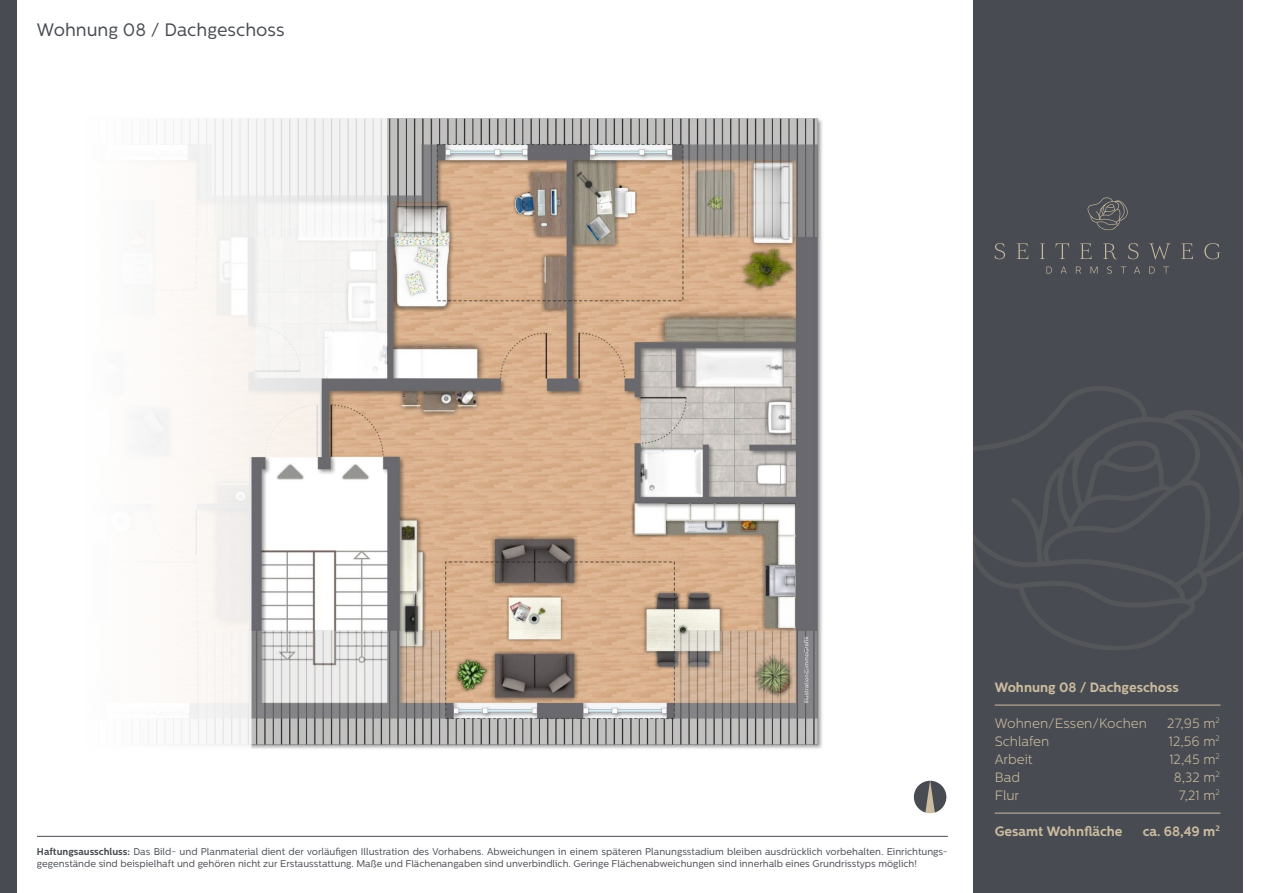
<style>
.page{position:relative;width:1263px;height:893px;background:#fff}
.page>*{position:absolute;margin:0;border:0;box-sizing:border-box;transform-origin:0 0}
.t1{font:18px "Centrale Sans";color:#484c52}
.t2{font:300 13.5px "Centrale Sans";color:#cbbba0}
.t3{font:700 13.5px "Centrale Sans";color:#cbbba0}
.t4{font:9.75px/11.7px "Centrale Sans";color:#484c52}
.s1{font-weight:700}
</style>
<div class="page">
<div style="left:973px;top:0;width:269px;height:893px;background:#484c52"></div>
<div style="left:0;top:0;width:16px;height:893px;background:#484c52"></div>
<svg style="left:1087px;top:197px;width:41px;height:33px"></svg>
<svg style="left:995px;top:243px;width:10px;height:16px"></svg>
<svg style="left:1016px;top:243px;width:12px;height:16px"></svg>
<svg style="left:1040px;top:243px;width:5px;height:16px"></svg>
<svg style="left:1056px;top:243px;width:13px;height:16px"></svg>
<svg style="left:1080px;top:243px;width:11px;height:16px"></svg>
<svg style="left:1103px;top:243px;width:14px;height:16px"></svg>
<svg style="left:1128px;top:243px;width:10px;height:16px"></svg>
<svg style="left:1149px;top:243px;width:21px;height:17px"></svg>
<svg style="left:1181px;top:243px;width:12px;height:16px"></svg>
<svg style="left:1204px;top:243px;width:16px;height:16px"></svg>
<svg style="left:1046px;top:267px;width:6px;height:7px"></svg>
<svg style="left:1061px;top:266px;width:6px;height:8px"></svg>
<svg style="left:1076px;top:267px;width:5px;height:7px"></svg>
<svg style="left:1090px;top:267px;width:7px;height:7px"></svg>
<svg style="left:1107px;top:266px;width:5px;height:8px"></svg>
<svg style="left:1134px;top:266px;width:6px;height:8px"></svg>
<svg style="left:1149px;top:267px;width:6px;height:7px"></svg>
<svg style="left:1163px;top:267px;width:6px;height:7px"></svg>
<svg style="left:973px;top:386px;width:269px;height:264px"></svg>
<hr style="left:37px;top:836px;width:911px;height:1px;background:#484c52">
<hr style="left:995px;top:705px;width:225px;height:1px;background:#cbbba0">
<hr style="left:995px;top:813px;width:225px;height:1px;background:#cbbba0">
<img style="left:387px;top:118px;width:436px;height:631px">
<svg style="left:135px;top:118px;width:252px;height:631px;fill:#f8f5f4"></svg>
<div style="left:913px;top:780px;width:34px;height:34px;background:#484c52;border-radius:50%"></div>
<svg style="left:925px;top:782px;width:10px;height:30px"></svg>
<div style="left:912px;top:779px;width:36px;height:36px;border:2px solid #fff;border-radius:50%"></div>
<h1 class="t1" style="left:37px;top:20px;width:249px">Wohnung 08 / Dachgeschoss</h1>
<p class="t4" style="left:37px;top:846px;width:912px"><span class="s1">Haftungsausschluss:</span> Das Bild- und Planmaterial dient der vorläufigen Illustration des Vorhabens. Abweichungen in einem späteren Planungsstadium bleiben ausdrücklich vorbehalten. Einrichtungs&shy;gegenstände sind beispielhaft und gehören nicht zur Erstausstattung. Maße und Flächenangaben sind unverbindlich. Geringe Flächenabweichungen sind innerhalb eines Grundrisstyps möglich!</p>
<h2 class="t3" style="left:995px;top:679px;width:186px">Wohnung 08 / Dachgeschoss</h2>
<h2 class="t2" style="left:995px;top:716px;width:154px">Wohnen/Essen/Kochen</h2>
<h2 class="t2" style="left:1167px;top:716px;width:54px">27,95 m<sup>2</sup></h2>
<h2 class="t2" style="left:995px;top:734px;width:56px">Schlafen</h2>
<h2 class="t2" style="left:1169px;top:734px;width:52px">12,56 m<sup>2</sup></h2>
<h2 class="t2" style="left:995px;top:752px;width:39px">Arbeit</h2>
<h2 class="t2" style="left:1169px;top:752px;width:52px">12,45 m<sup>2</sup></h2>
<h2 class="t2" style="left:995px;top:770px;width:27px">Bad</h2>
<h2 class="t2" style="left:1174px;top:770px;width:48px">8,32 m<sup>2</sup></h2>
<h2 class="t2" style="left:995px;top:788px;width:26px">Flur</h2>
<h2 class="t2" style="left:1179px;top:788px;width:42px">7,21 m<sup>2</sup></h2>
<h2 class="t3" style="left:995px;top:823px;width:129px">Gesamt Wohnfläche</h2>
<h2 class="t3" style="left:1143px;top:823px;width:78px">ca. 68,49 m<sup>2</sup></h2>
</div>
